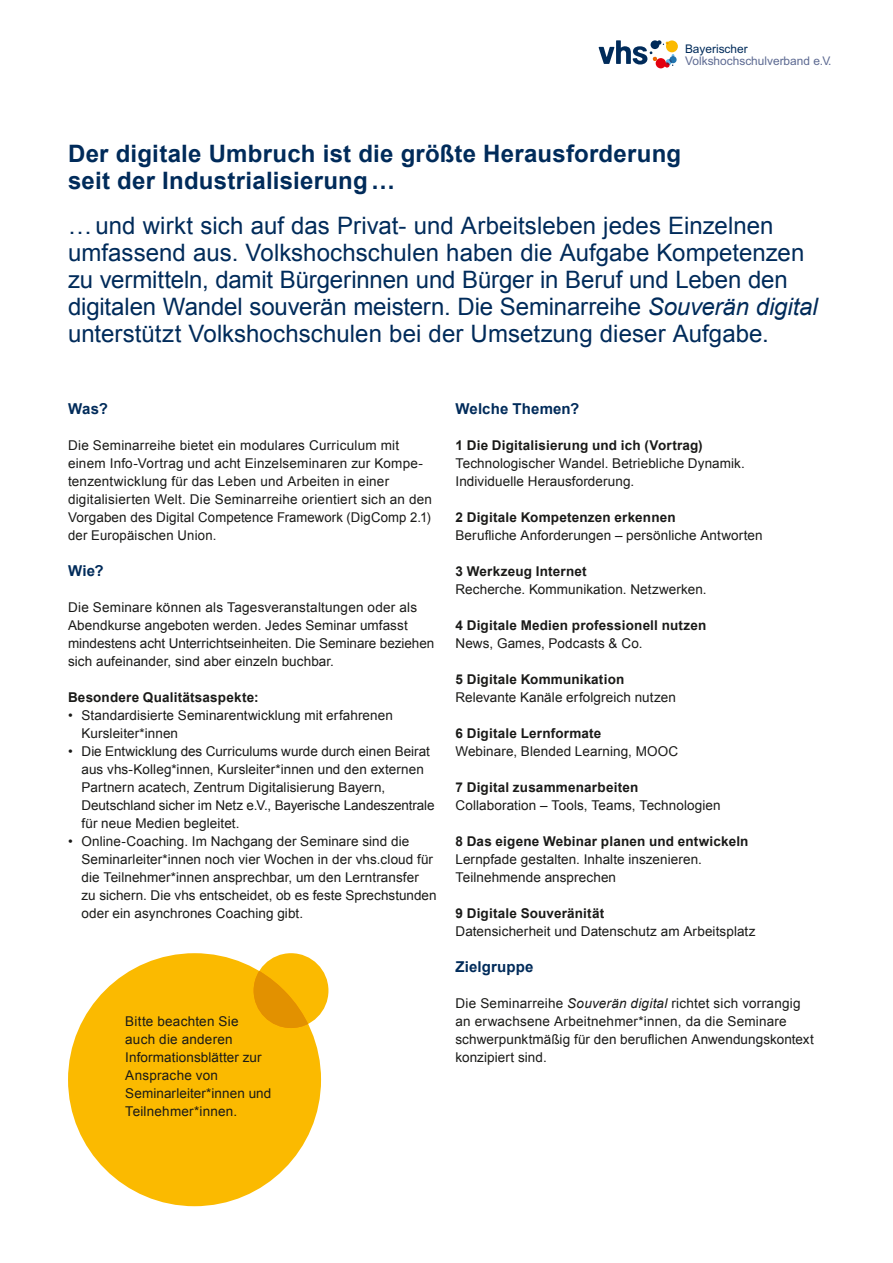
<style>
.page{position:relative;width:893px;height:1263px;background:#fff}
.page>*{position:absolute;margin:0;border:0;box-sizing:border-box;transform-origin:0 0}
.t1{font:24px/27px "Arial";color:#002b5a}
.t2{font:700 24px/27px "Arial";letter-spacing:.01em;color:#002b5a}
.t3{font:700 15px "Arial";letter-spacing:.01em;color:#002b5a}
.t4{font:13.5px/18px "Arial";letter-spacing:.01em;color:#1a1a18}
.t5{font:700 13.5px "Arial";letter-spacing:.015em;color:#1a1a18}
.t6{font:11.85px "Arial";color:#5d6a92}
.t7{font:11.85px "Arial";color:#002b5a}
.s1{font-style:italic}
</style>
<div class="page">
<div style="left:68px;top:953px;width:253px;height:253px;background:#fbba00;border-radius:50%"></div>
<div style="left:254px;top:953px;width:74px;height:75px;background:#fbba00;border-radius:50%"></div>
<svg style="left:254px;top:971px;width:54px;height:57px"></svg>
<svg style="left:599px;top:40px;width:79px;height:28px"></svg>
<p class="t7" style="left:685px;top:41px;width:64px">Bayerischer</p>
<p class="t6" style="left:685px;top:53px;width:148px">Volkshochschulverband e.V.</p>
<h1 class="t2" style="left:68px;top:141px;width:615px">Der digitale Umbruch ist die größte Herausforderung seit der Industrialisierung…</h1>
<p class="t1" style="left:68px;top:212px;width:751px">…und wirkt sich auf das Privat- und Arbeitsleben jedes Einzelnen umfassend aus. Volkshochschulen haben die Aufgabe Kompetenzen zu vermitteln, damit Bürgerinnen und Bürger in Beruf und Leben den digitalen Wandel souverän meistern. Die Seminarreihe <span class="s1">Souverän digital </span>unterstützt Volkshochschulen bei der Umsetzung dieser Aufgabe.</p>
<p class="t3" style="left:68px;top:399px;width:41px">Was?</p>
<p class="t4" style="left:68px;top:436px;width:366px">Die Seminarreihe bietet ein modulares Curriculum mit einem Info-Vortrag und acht Einzelseminaren zur Kompe&shy;tenzentwicklung für das Leben und Arbeiten in einer digitalisierten Welt. Die Seminarreihe orientiert sich an den Vorgaben des Digital Competence Framework (DigComp 2.1) der Europäischen Union.</p>
<p class="t3" style="left:68px;top:561px;width:37px">Wie?</p>
<p class="t4" style="left:68px;top:598px;width:368px">Die Seminare können als Tagesveranstaltungen oder als Abendkurse angeboten werden. Jedes Seminar umfasst mindestens acht Unterrichtseinheiten. Die Seminare beziehen sich aufeinander, sind aber einzeln buchbar.</p>
<p class="t5" style="left:68px;top:688px;width:192px">Besondere Qualitätsaspekte:</p>
<p class="t4" style="left:82px;top:706px;width:313px;text-indent:-14px">• Standardisierte Seminarentwicklung mit erfahrenen<br>Kursleiter*innen</p>
<p class="t4" style="left:82px;top:742px;width:355px;text-indent:-14px">• Die Entwicklung des Curriculums wurde durch einen Beirat aus vhs-Kolleg*innen, Kursleiter*innen und den externen Partnern acatech, Zentrum Digitalisierung Bayern, Deutschland sicher im Netz e.V., Bayerische Landeszentrale für neue Medien begleitet.</p>
<p class="t4" style="left:82px;top:832px;width:357px;text-indent:-14px">• Online-Coaching. Im Nachgang der Seminare sind die Seminarleiter*innen noch vier Wochen in der vhs.cloud für die Teilnehmer*innen ansprechbar, um den Lerntransfer<br>zu sichern. Die vhs entscheidet, ob es feste Sprechstunden oder ein asynchrones Coaching gibt.</p>
<p class="t4" style="left:125px;top:1012px;width:147px">Bitte beachten Sie auch die anderen<br>Informationsblätter zur<br>Ansprache von<br>Seminarleiter*innen und<br>Teilnehmer*innen.</p>
<p class="t3" style="left:455px;top:399px;width:125px">Welche Themen?</p>
<p class="t5" style="left:455px;top:436px;width:249px">1 Die Digitalisierung und ich (Vortrag)</p>
<p class="t4" style="left:455px;top:454px;width:291px">Technologischer Wandel. Betriebliche Dynamik.<br>Individuelle Herausforderung.</p>
<p class="t5" style="left:455px;top:508px;width:222px">2 Digitale Kompetenzen erkennen</p>
<p class="t4" style="left:455px;top:526px;width:309px">Berufliche Anforderungen – persönliche Antworten</p>
<p class="t5" style="left:455px;top:562px;width:133px">3 Werkzeug Internet</p>
<p class="t4" style="left:455px;top:580px;width:253px">Recherche. Kommunikation. Netzwerken.</p>
<p class="t5" style="left:455px;top:616px;width:252px">4 Digitale Medien professionell nutzen</p>
<p class="t4" style="left:455px;top:634px;width:188px">News, Games, Podcasts &amp; Co.</p>
<p class="t5" style="left:455px;top:670px;width:170px">5 Digitale Kommunikation</p>
<p class="t4" style="left:455px;top:688px;width:222px">Relevante Kanäle erfolgreich nutzen</p>
<p class="t5" style="left:455px;top:724px;width:147px">6 Digitale Lernformate</p>
<p class="t4" style="left:455px;top:742px;width:224px">Webinare, Blended Learning, MOOC</p>
<p class="t5" style="left:455px;top:778px;width:184px">7 Digital zusammenarbeiten</p>
<p class="t4" style="left:455px;top:796px;width:267px">Collaboration – Tools, Teams, Technologien</p>
<p class="t5" style="left:455px;top:832px;width:295px">8 Das eigene Webinar planen und entwickeln</p>
<p class="t4" style="left:455px;top:850px;width:248px">Lernpfade gestalten. Inhalte inszenieren.<br>Teilnehmende ansprechen</p>
<p class="t5" style="left:455px;top:904px;width:150px">9 Digitale Souveränität</p>
<p class="t4" style="left:455px;top:922px;width:302px">Datensicherheit und Datenschutz am Arbeitsplatz</p>
<p class="t3" style="left:455px;top:957px;width:80px">Zielgruppe</p>
<p class="t4" style="left:455px;top:994px;width:360px">Die Seminarreihe <span class="s1">Souverän digital</span> richtet sich vorrangig an erwachsene Arbeitnehmer*innen, da die Seminare schwerpunktmäßig für den beruflichen Anwendungskontext konzipiert sind.</p>
</div>
